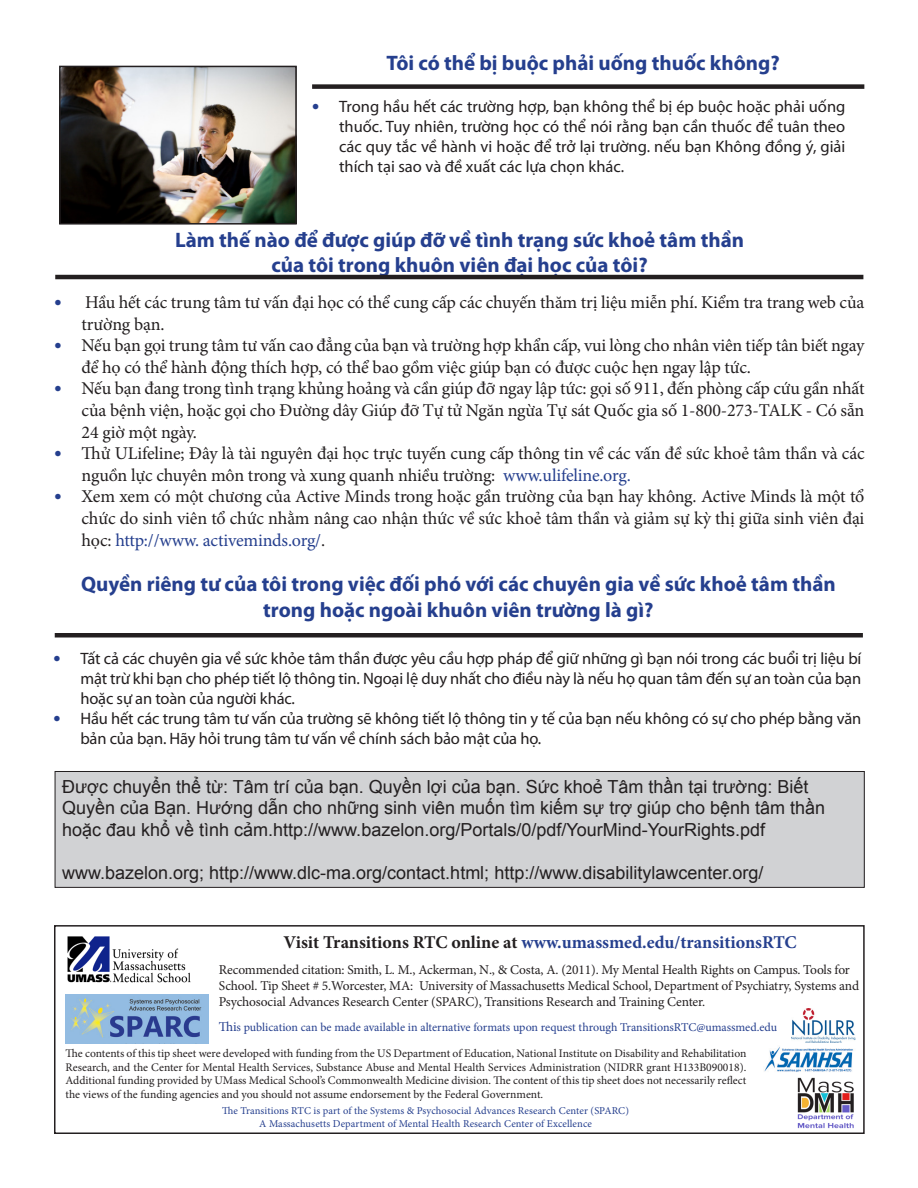
<style>
.page{position:relative;width:918px;height:1188px;background:#fff}
.page>*{position:absolute;margin:0;border:0;box-sizing:border-box;transform-origin:0 0}
.t1{font:700 21px/25.2px "Myriad Pro";color:#253f8e;text-align:center}
.t2{font:18px/21.6px "Minion Pro";letter-spacing:-.01em;color:#231f20}
.t3{font:18px/21.6px "Arial";color:#231f20}
.t4{font:700 18px "Minion Pro";color:#253f8e}
.t5{font:16.5px/19.8px "Myriad Pro";letter-spacing:-.01em;color:#231f20;text-align:justify}
.t6{font:13.5px/16.2px "Minion Pro";letter-spacing:-.015em;color:#231f20}
.t7{font:12px "Minion Pro";letter-spacing:-.005em;color:#253f8e}
.t8{font:11.55px/14px "Minion Pro";letter-spacing:-.005em;color:#231f20;text-align:justify}
.t9{font:10.5px "Minion Pro";letter-spacing:.01em;color:#253f8e}
.s1{font-weight:700;font-size:21px;color:#253f8e}
.s2{font-family:"Myriad Pro";font-weight:700;font-size:21px;color:#253f8e}
.s3{color:#253f8e}
.s4{color:#231f20}
.s5{font-size:13.5px}
</style>
<div class="page">
<div style="left:55px;top:771px;width:809px;height:116px;background:#d1d2d4"></div>
<div style="left:55px;top:771px;width:810px;height:117px;border:1px solid #231f20"></div>
<hr style="left:55px;top:275px;width:808px;height:4px;background:#231f20">
<div style="left:312px;top:84px;width:552px;height:5px;background:#231f20"></div>
<div style="left:55px;top:633px;width:808px;height:5px;background:#231f20"></div>
<img style="left:62px;top:69px;width:232px;height:153px">
<div style="left:59px;top:66px;width:238px;height:159px;border:2px solid #231f20"></div>
<div style="left:54px;top:925px;width:811px;height:209px;border:2px solid #231f20"></div>
<img style="left:67px;top:937px;width:124px;height:46px">
<img style="left:764px;top:1046px;width:89px;height:26px">
<img style="left:791px;top:1009px;width:65px;height:33px">
<img style="left:66px;top:994px;width:142px;height:49px">
<img style="left:797px;top:1077px;width:57px;height:52px">
<p class="t1" style="left:387px;top:49px;width:395px">Tôi có thể bị buộc phải uống thuốc không?</p>
<p class="t5" style="left:339px;top:97px;width:508px;text-indent:-27px"><span class="s1">•</span> Trong hầu hết các trường hợp, bạn không thể bị ép buộc hoặc phải uống thuốc. Tuy nhiên, trường học có thể nói rằng bạn cần thuốc để tuân theo các quy tắc về hành vi hoặc để trở lại trường. nếu bạn Không đồng ý, giải thích tại sao và đề xuất các lựa chọn khác.</p>
<p class="t1" style="left:175px;top:227px;width:571px">Làm thế nào để được giúp đỡ về tình trạng sức khoẻ tâm thần</p>
<p class="t1" style="left:271px;top:252px;width:378px">của tôi trong khuôn viên đại học của tôi?</p>
<p class="t2" style="left:82px;top:292px;width:784px;text-indent:-27px"><span class="s2">•</span> Hầu hết các trung tâm tư vấn đại học có thể cung cấp các chuyến thăm trị liệu miễn phí. Kiểm tra trang web của trường bạn.</p>
<p class="t2" style="left:82px;top:335px;width:784px;text-indent:-27px"><span class="s2">•</span> Nếu bạn gọi trung tâm tư vấn cao đẳng của bạn và trường hợp khẩn cấp, vui lòng cho nhân viên tiếp tân biết ngay để họ có thể hành động thích hợp, có thể bao gồm việc giúp bạn có được cuộc hẹn ngay lập tức.</p>
<p class="t2" style="left:82px;top:378px;width:784px;text-align:justify;text-indent:-27px"><span class="s2">•</span> Nếu bạn đang trong tình trạng khủng hoảng và cần giúp đỡ ngay lập tức: gọi số 911, đến phòng cấp cứu gần nhất của bệnh viện, hoặc gọi cho Đường dây Giúp đỡ Tự tử Ngăn ngừa Tự sát Quốc gia số 1-800-273-TALK - Có sẵn 24 giờ một ngày.</p>
<p class="t2" style="left:82px;top:443px;width:785px;text-indent:-27px"><span class="s2">•</span> Thử ULifeline; Đây là tài nguyên đại học trực tuyến cung cấp thông tin về các vấn đề sức khoẻ tâm thần và các nguồn lực chuyên môn trong và xung quanh nhiều trường: <span class="s3">www.ulifeline.org.</span></p>
<p class="t2" style="left:82px;top:486px;width:784px;text-align:justify;text-indent:-27px"><span class="s2">•</span> Xem xem có một chương của Active Minds trong hoặc gần trường của bạn hay không. Active Minds là một tổ chức do sinh viên tổ chức nhằm nâng cao nhận thức về sức khoẻ tâm thần và giảm sự kỳ thị giữa sinh viên đại học: <span class="s3">http://www. activeminds.org/</span>.</p>
<p class="t1" style="left:81px;top:571px;width:756px">Quyền riêng tư của tôi trong việc đối phó với các chuyên gia về sức khoẻ tâm thần trong hoặc ngoài khuôn viên trường là gì?</p>
<p class="t5" style="left:80px;top:649px;width:783px;text-indent:-27px"><span class="s1">•</span> Tất cả các chuyên gia về sức khỏe tâm thần được yêu cầu hợp pháp để giữ những gì bạn nói trong các buổi trị liệu bí mật trừ khi bạn cho phép tiết lộ thông tin. Ngoại lệ duy nhất cho điều này là nếu họ quan tâm đến sự an toàn của bạn hoặc sự an toàn của người khác.</p>
<p class="t5" style="left:80px;top:708px;width:783px;text-indent:-27px"><span class="s1">•</span> Hầu hết các trung tâm tư vấn của trường sẽ không tiết lộ thông tin y tế của bạn nếu không có sự cho phép bằng văn bản của bạn. Hãy hỏi trung tâm tư vấn về chính sách bảo mật của họ.</p>
<p class="t3" style="left:62px;top:776px;width:765px">Được chuyển thể từ: Tâm trí của bạn. Quyền lợi của bạn. Sức khoẻ Tâm thần tại trường: Biết<br>Quyền của Bạn. Hướng dẫn cho những sinh viên muốn tìm kiếm sự trợ giúp cho bệnh tâm thần hoặc đau khổ về tình cảm.http://www.bazelon.org/Portals/0/pdf/YourMind-YourRights.pdf</p>
<p class="t3" style="left:62px;top:862px;width:703px">www.bazelon.org; http://www.dlc-ma.org/contact.html; http://www.disabilitylawcenter.org/</p>
<p class="t4" style="left:284px;top:930px;width:515px"><span class="s4">Visit Transitions RTC online at</span> www.umassmed.edu/transitionsRTC</p>
<p class="t6" style="left:219px;top:961px;width:642px">Recommended citation: Smith, L. M., Ackerman, N., &amp; Costa, A. (2011). My Mental Health Rights on Campus. Tools for<br>School. Tip Sheet # 5.Worcester, MA: University of Massachusetts Medical School, Department of Psychiatry, Systems and<br>Psychosocial Advances Research Center (SPARC), Transitions Research and Training Center.</p>
<p class="t7" style="left:219px;top:1019px;width:560px"><span class="s5">Thi</span>s publication can be made available in alternative formats upon request through TransitionsRTC@umassmed.edu</p>
<p class="t8" style="left:66px;top:1046px;width:682px">The contents of this tip sheet were developed with funding from the US Department of Education, National Institute on Disability and Rehabilitation Research, and the Center for Mental Health Services, Substance Abuse and Mental Health Services Administration (NIDRR grant H133B090018).<br>Additional funding provided by UMass Medical School’s Commonwealth Medicine division. The content of this tip sheet does not necessarily reflect the views of the funding agencies and you should not assume endorsement by the Federal Government.</p>
<p class="t9" style="left:222px;top:1104px;width:408px">The Transitions RTC is part of the Systems &amp; Psychosocial Advances Research Center (SPARC)</p>
<p class="t9" style="left:259px;top:1116px;width:334px">A Massachusetts Department of Mental Health Research Center of Excellence</p>
</div>
